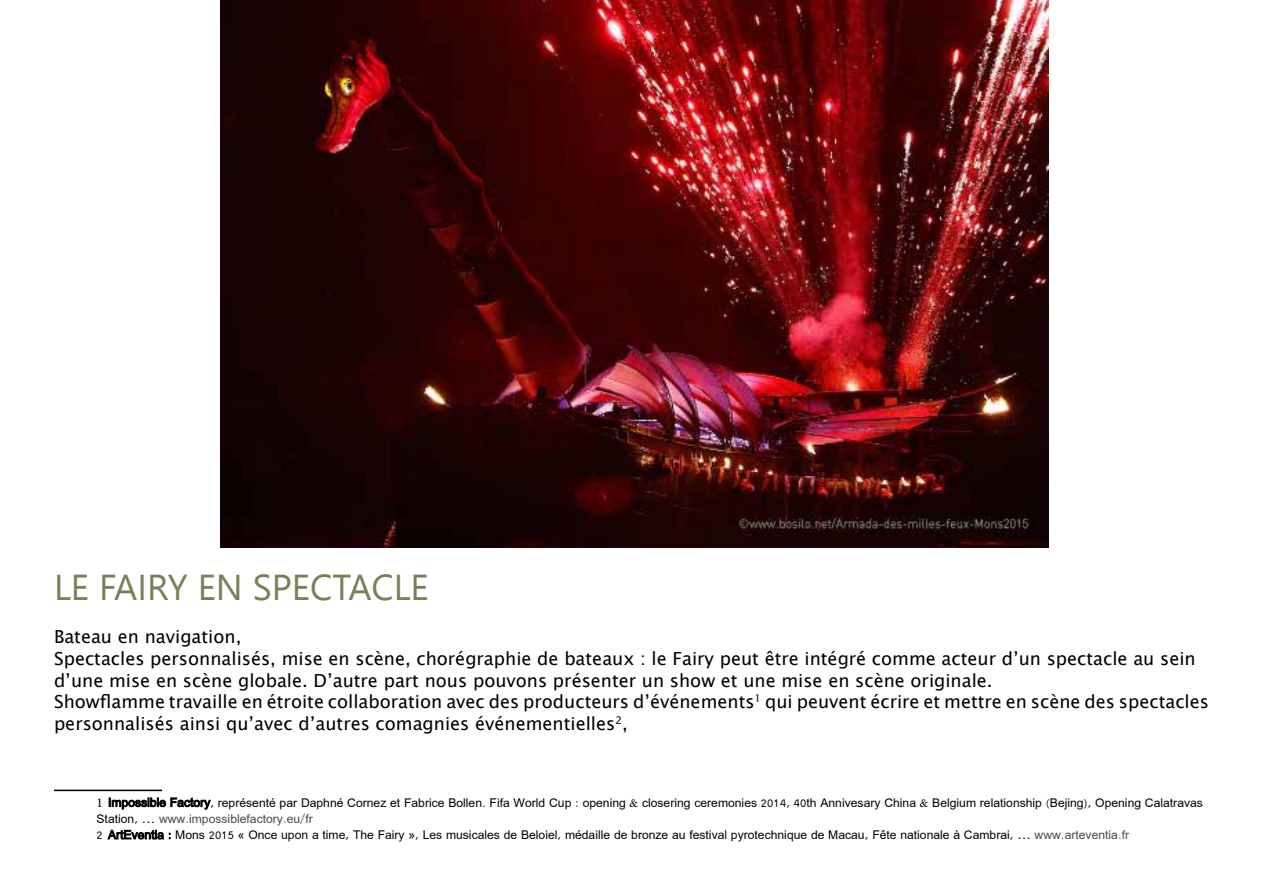
<style>
.page{position:relative;width:1263px;height:893px;background:#fff}
.page>*{position:absolute;margin:0;border:0;box-sizing:border-box;transform-origin:0 0}
.t1{font:36px "Leelawadee UI";color:#768157}
.t2{font:18px/21.6px "Lucida Sans Unicode";color:#000}
.t3{font:13.5px/16.2px "Miriam";color:#000}
.s1{font-family:"Minion Pro"}
.s2{color:#48484a}
</style>
<div class="page">
<hr style="left:54px;top:790px;width:108px;height:1px;background:#000">
<svg style="left:109px;top:797px;width:102px;height:13px"></svg>
<svg style="left:107px;top:829px;width:64px;height:11px"></svg>
<img style="left:220px;top:0;width:828px;height:547px">
<h1 class="t1" style="left:54px;top:562px;width:259px">LE FAIRY EN SPECTAC</h1>
<h1 class="t1" style="left:394px;top:562px;width:32px">LE</h1>
<p class="t2" style="left:54px;top:626px;width:1156px">Bateau en navigation,<br>Spectacles personnalisés, mise en scène, chorégraphie de bateaux : le Fairy peut être intégré comme acteur d’un spectacle au sein d’une mise en scène globale. D’autre part nous pouvons présenter un show et une mise en scène originale.<br>Showflamme travaille en étroite collaboration avec des producteurs d’événements<sup>1</sup> qui peuvent écrire et mettre en scène des spectacles personnalisés ainsi qu’avec d’autres comagnies événementielles<sup>2</sup>,</p>
<p class="t3" style="left:97px;top:794px;width:1108px"><span class="s1">1</span> Impossible Factory, représenté par Daphné Cornez et Fabrice Bollen. Fifa World Cup : opening &amp; closering ceremonies 2014, 40th Annivesary China &amp; Belgium relationship (Bejing), Opening Calatravas<br>Station, … <span class="s2">www.impossiblefactory.eu/fr<br></span>2 ArtEventia : Mons 2015 « Once upon a time, The Fairy », Les musicales de Beloiel, médaille de bronze au festival pyrotechnique de Macau, Fête nationale à Cambrai, … <span class="s2">www.arteventia.fr</span></p>
</div>
